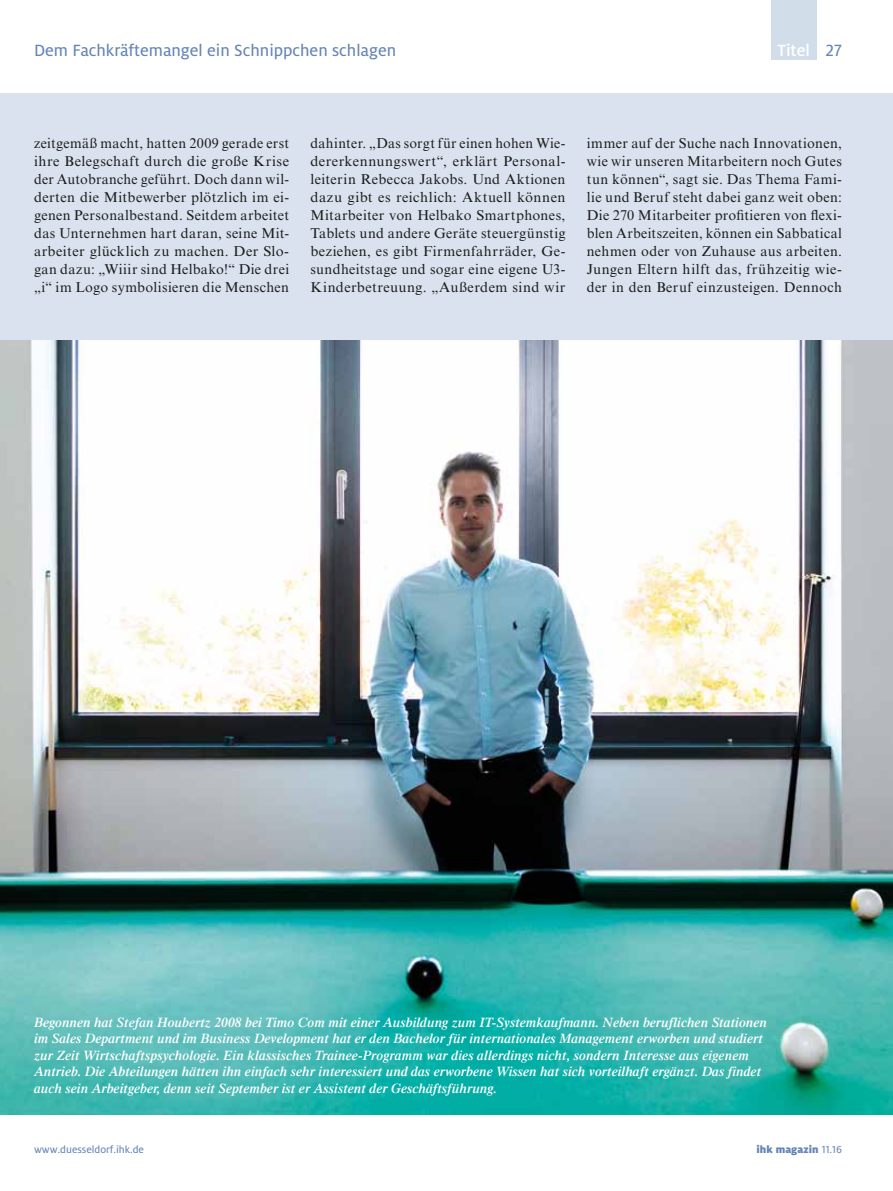
<style>
.page{position:relative;width:893px;height:1191px;background:#fff}
.page>*{position:absolute;margin:0;border:0;box-sizing:border-box;transform-origin:0 0}
.t1{font:18px "Milo LF Text";color:#6585b5}
.t2{font:500 18px "Milo LF";color:#fff}
.t3{font:14.25px/18px "Times New Roman MT Std";letter-spacing:.025em;color:#1d1d1b;text-align:justify}
.t4{font:italic 600 13.5px/16.5px "Times";letter-spacing:.005em;color:#fff}
.t5{font:11.25px "Milo LF Text";color:#6585b5}
.t6{font:900 11.25px "Milo LF";color:#6585b5}
.s1{font-family:"Milo LF Text";font-weight:400;color:#6585b5}
.s2{font-family:"Milo LF Text";font-weight:400}
</style>
<div class="page">
<div style="left:771px;top:0;width:45px;height:60px;background:#d2ddea"></div>
<div style="left:0;top:94px;width:893px;height:246px;background:#d9e2ee"></div>
<img style="left:0;top:340px;width:893px;height:774px">
<p class="t1" style="left:34px;top:40px;width:364px">Dem Fachkräftemangel ein Schnippchen schlagen</p>
<p class="t2" style="left:777px;top:40px;width:66px">Titel <span class="s1">27</span></p>
<p class="t3" style="left:34px;top:134px;width:257px">zeitgemäß macht, hatten 2009 gerade erst ihre Belegschaft durch die große Krise der Autobranche geführt. Doch dann wil&shy;derten die Mitbewerber plötzlich im ei&shy;genen Personalbestand. Seitdem arbeitet das Unternehmen hart daran, seine Mit&shy;arbeiter glücklich zu machen. Der Slo&shy;gan dazu: „Wiiir sind Helbako!“ Die drei „i“ im Logo symbolisieren die Menschen</p>
<p class="t3" style="left:310px;top:134px;width:257px">dahinter. „Das sorgt für einen hohen Wie&shy;dererkennungswert“, erklärt Personal&shy;leiterin Rebecca Jakobs. Und Aktionen dazu gibt es reichlich: Aktuell können Mitarbeiter von Helbako Smartphones, Tablets und andere Geräte steuergünstig beziehen, es gibt Firmenfahrräder, Ge&shy;sundheitstage und sogar eine eigene U3- Kinderbetreuung. „Außerdem sind wir</p>
<p class="t3" style="left:587px;top:134px;width:257px">immer auf der Suche nach Innovationen, wie wir unseren Mitarbeitern noch Gutes tun können“, sagt sie. Das Thema Fami&shy;lie und Beruf steht dabei ganz weit oben:<br>Die 270 Mitarbeiter profitieren von flexi&shy;blen Arbeitszeiten, können ein Sabbatical nehmen oder von Zuhause aus arbeiten.<br>Jungen Eltern hilft das, frühzeitig wie&shy;der in den Beruf einzusteigen. Dennoch</p>
<p class="t4" style="left:34px;top:1013px;width:734px">Begonnen hat Stefan Houbertz 2008 bei Timo Com mit einer Ausbildung zum IT-Systemkaufmann. Neben beruflichen Stationen im Sales Department und im Business Development hat er den Bachelor für internationales Management erworben und studiert zur Zeit Wirtschaftspsychologie. Ein klassisches Trainee-Programm war dies allerdings nicht, sondern Interesse aus eigenem Antrieb. Die Abteilungen hätten ihn einfach sehr interessiert und das erworbene Wissen hat sich vorteilhaft ergänzt. Das findet auch sein Arbeitgeber, denn seit September ist er Assistent der Geschäftsführung.</p>
<p class="t5" style="left:34px;top:1142px;width:111px">www.duesseldorf.ihk.de</p>
<p class="t6" style="left:757px;top:1142px;width:87px">ihk magazin <span class="s2">11.16</span></p>
</div>
